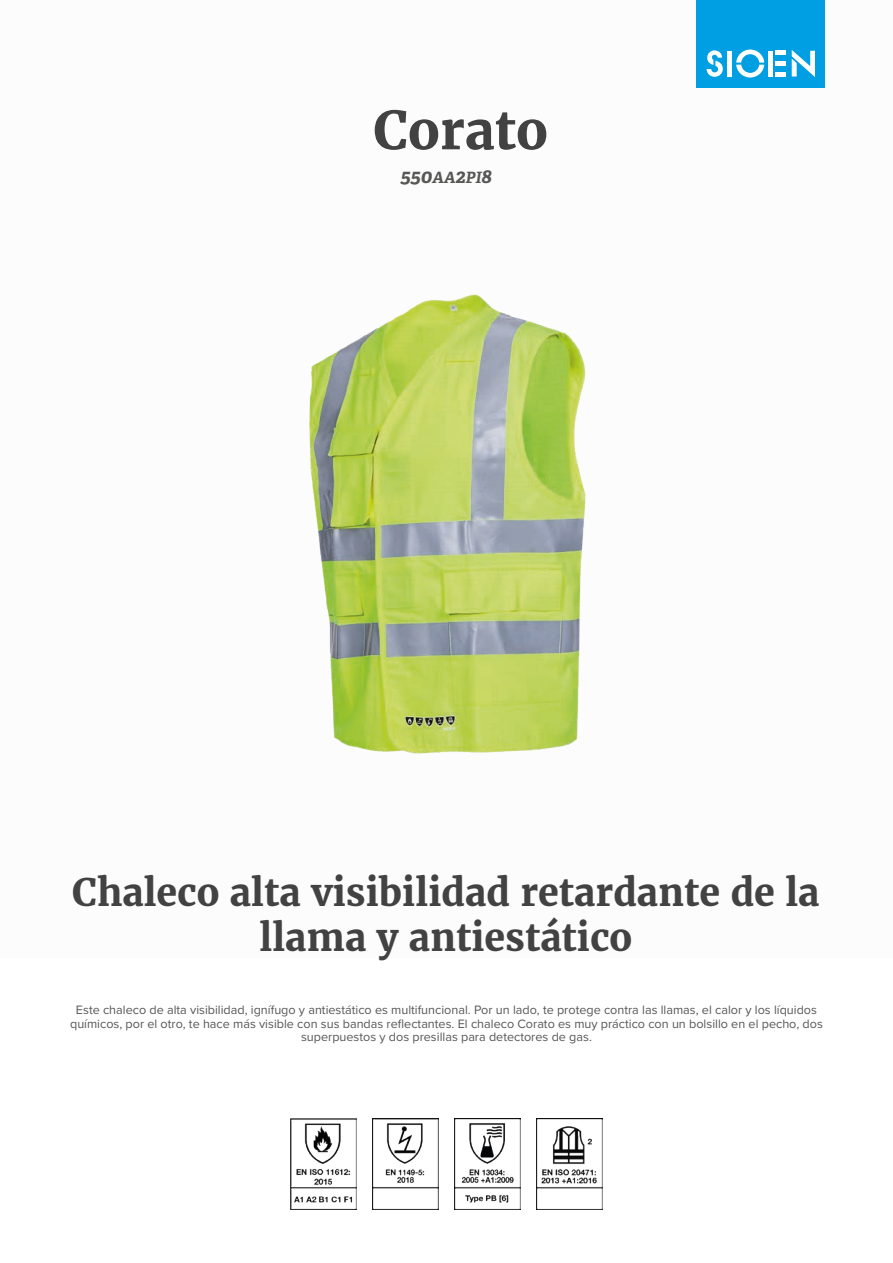
<style>
.page{position:relative;width:893px;height:1263px;background:#fff}
.page>*{position:absolute;margin:0;border:0;box-sizing:border-box;transform-origin:0 0}
.t1{font:700 52.5px "Merriweather";color:#424243}
.t2{font:700 37.5px/45px "Merriweather";color:#424243;text-align:center}
.t3{font:italic 700 19.5px "Adelle";color:#575756}
.t4{font:12.6px/13.6px "Proxima Nova";color:#575756;text-align:center}
.s1{font-size:15.6px}
</style>
<div class="page">
<div style="left:697px;top:0;width:128px;height:88px;background:#009fe3"></div>
<svg style="left:707px;top:50px;width:16px;height:27px"></svg>
<svg style="left:736px;top:50px;width:28px;height:28px"></svg>
<div style="left:727px;top:51px;width:5px;height:26px;background:#fff"></div>
<div style="left:768px;top:51px;width:5px;height:26px;background:#fff"></div>
<div style="left:775px;top:72px;width:11px;height:5px;background:#fff"></div>
<div style="left:775px;top:61px;width:11px;height:5px;background:#fff"></div>
<hr style="left:775px;top:51px;width:11px;height:4px;background:#fff">
<svg style="left:792px;top:50px;width:23px;height:27px"></svg>
<img style="left:290px;top:1118px;width:66px;height:92px">
<img style="left:372px;top:1118px;width:67px;height:92px">
<img style="left:454px;top:1118px;width:67px;height:92px">
<img style="left:536px;top:1118px;width:67px;height:92px">
<img style="left:309px;top:294px;width:277px;height:460px">
<h1 class="t1" style="left:373px;top:95px;width:176px">Corato</h1>
<h3 class="t3" style="left:400px;top:164px;width:93px">550<span class="s1">AA</span>2<span class="s1">PI</span>8</h3>
<h2 class="t2" style="left:72px;top:869px;width:749px">Chaleco alta visibilidad retardante de la llama y antiestático</h2>
<p class="t4" style="left:70px;top:1002px;width:754px">Este chaleco de alta visibilidad, ignífugo y antiestático es multifuncional. Por un lado, te protege contra las llamas, el calor y los líquidos químicos, por el otro, te hace más visible con sus bandas reflectantes. El chaleco Corato es muy práctico con un bolsillo en el pecho, dos superpuestos y dos presillas para detectores de gas.</p>
</div>
